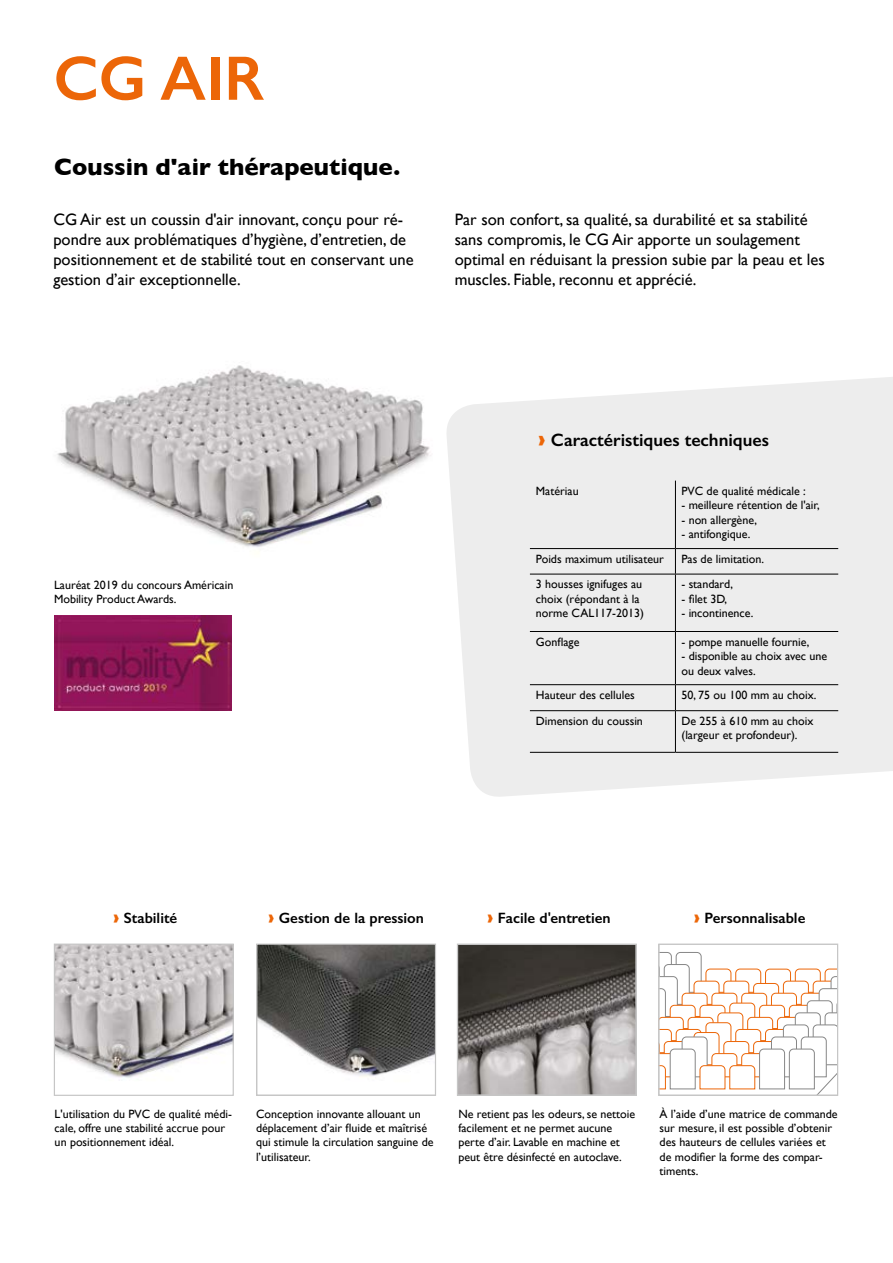
<style>
.page{position:relative;width:893px;height:1263px;background:#fff}
.page>*{position:absolute;margin:0;border:0;box-sizing:border-box;transform-origin:0 0}
.t1{font:600 63px "Gill Sans";color:#ec6608}
.t2{font:700 24px "Gill Sans";color:#000}
.t3{font:600 18px "Gill Sans";color:#000}
.t4{font:16.5px/19.8px "Gill Sans";color:#000}
.t5{font:600 15px "Gill Sans";color:#000}
.t6{font:12px/14.4px "Gill Sans";color:#000}
.s1{font-weight:800;color:#ec6608}
</style>
<div class="page">
<svg style="left:447px;top:377px;width:446px;height:420px;background:#eee"></svg>
<img style="left:459px;top:946px;width:175px;height:147px">
<div style="left:457px;top:943px;width:180px;height:153px;border:1px solid #c6c6c6"></div>
<svg style="left:661px;top:952px;width:175px;height:141px"></svg>
<div style="left:658px;top:943px;width:180px;height:153px;border:1px solid #c6c6c6"></div>
<img style="left:57px;top:365px;width:374px;height:182px">
<svg style="left:258px;top:945px;width:176px;height:132px;background:#646462"></svg>
<div style="left:256px;top:943px;width:180px;height:153px;border:1px solid #c6c6c6"></div>
<img style="left:56px;top:945px;width:176px;height:133px">
<div style="left:54px;top:943px;width:180px;height:153px;border:1px solid #c6c6c6"></div>
<img style="left:54px;top:615px;width:178px;height:95px">
<hr style="left:675px;top:481px;width:1px;height:67px;background:#000">
<hr style="left:530px;top:548px;width:145px;height:1px;background:#000">
<hr style="left:675px;top:548px;width:163px;height:1px;background:#000">
<svg style="left:675px;top:549px;width:1px;height:25px"></svg>
<hr style="left:530px;top:574px;width:145px;height:1px;background:#000">
<hr style="left:675px;top:574px;width:163px;height:1px;background:#000">
<hr style="left:675px;top:574px;width:1px;height:57px;background:#000">
<hr style="left:530px;top:631px;width:145px;height:1px;background:#000">
<hr style="left:675px;top:631px;width:163px;height:1px;background:#000">
<hr style="left:675px;top:632px;width:1px;height:52px;background:#000">
<hr style="left:530px;top:684px;width:145px;height:1px;background:#000">
<hr style="left:675px;top:684px;width:163px;height:1px;background:#000">
<svg style="left:675px;top:685px;width:1px;height:25px"></svg>
<hr style="left:530px;top:710px;width:145px;height:1px;background:#000">
<hr style="left:675px;top:710px;width:163px;height:1px;background:#000">
<hr style="left:675px;top:711px;width:1px;height:41px;background:#000">
<hr style="left:530px;top:752px;width:145px;height:1px;background:#000">
<hr style="left:675px;top:752px;width:163px;height:1px;background:#000">
<h1 class="t1" style="left:53px;top:40px;width:213px">CG AIR</h1>
<h2 class="t2" style="left:54px;top:148px;width:347px">Coussin d'air thérapeutique.</h2>
<h3 class="t4" style="left:53px;top:210px;width:362px">CG Air est un coussin d'air innovant, conçu pour ré&shy;pondre aux problématiques d’hygiène, d’entretien, de positionnement et de stabilité tout en conservant une gestion d’air exceptionnelle.</h3>
<h3 class="t4" style="left:455px;top:210px;width:371px">Par son confort, sa qualité, sa durabilité et sa stabilité sans compromis, le CG Air apporte un soulagement optimal en réduisant la pression subie par la peau et les muscles. Fiable, reconnu et apprécié.</h3>
<p class="t6" style="left:54px;top:577px;width:181px">Lauréat 2019 du concours Américain<br>Mobility Product Awards.</p>
<h3 class="t3" style="left:538px;top:429px;width:232px"><span class="s1">›</span> Caractéristiques techniques</h3>
<p class="t6" style="left:536px;top:483px;width:44px">Matériau</p>
<p class="t6" style="left:681px;top:483px;width:126px">PVC de qualité médicale :</p>
<p class="t6" style="left:681px;top:498px;width:140px">- meilleure rétention de l'air,</p>
<p class="t6" style="left:681px;top:512px;width:77px">- non allergène,</p>
<p class="t6" style="left:681px;top:527px;width:70px">- antifongique.</p>
<p class="t6" style="left:536px;top:551px;width:129px">Poids maximum utilisateur</p>
<p class="t6" style="left:681px;top:551px;width:84px">Pas de limitation.</p>
<p class="t6" style="left:536px;top:577px;width:110px">3 housses ignifuges au choix (répondant à la norme CAL117-2013)</p>
<p class="t6" style="left:681px;top:577px;width:53px">- standard,</p>
<p class="t6" style="left:681px;top:591px;width:47px">- filet 3D,</p>
<p class="t6" style="left:681px;top:606px;width:73px">- incontinence.</p>
<p class="t6" style="left:536px;top:634px;width:45px">Gonflage</p>
<p class="t6" style="left:681px;top:634px;width:130px">- pompe manuelle fournie,</p>
<p class="t6" style="left:681px;top:649px;width:147px">- disponible au choix avec une ou deux valves.</p>
<p class="t6" style="left:536px;top:688px;width:100px">Hauteur des cellules</p>
<p class="t6" style="left:681px;top:688px;width:136px">50, 75 ou 100 mm au choix.</p>
<p class="t6" style="left:536px;top:714px;width:109px">Dimension du coussin</p>
<p class="t6" style="left:681px;top:714px;width:134px">De 255 à 610 mm au choix (largeur et profondeur).</p>
<p class="t5" style="left:113px;top:909px;width:65px"><span class="s1">›</span> Stabilité</p>
<p class="t5" style="left:268px;top:909px;width:157px"><span class="s1">›</span> Gestion de la pression</p>
<p class="t5" style="left:487px;top:909px;width:125px"><span class="s1">›</span> Facile d'entretien</p>
<p class="t5" style="left:694px;top:909px;width:113px"><span class="s1">›</span> Personnalisable</p>
<p class="t6" style="left:55px;top:1106px;width:179px">L'utilisation du PVC de qualité médi&shy;cale, offre une stabilité accrue pour un positionnement idéal.</p>
<p class="t6" style="left:256px;top:1106px;width:179px">Conception innovante allouant un déplacement d’air fluide et maîtrisé qui stimule la circulation sanguine de l’utilisateur.</p>
<p class="t6" style="left:458px;top:1106px;width:178px">Ne retient pas les odeurs, se nettoie facilement et ne permet aucune perte d’air. Lavable en machine et peut être désinfecté en autoclave.</p>
<p class="t6" style="left:660px;top:1106px;width:180px">À l’aide d’une matrice de commande sur mesure, il est possible d’obtenir des hauteurs de cellules variées et de modifier la forme des compar&shy;timents.</p>
</div>
